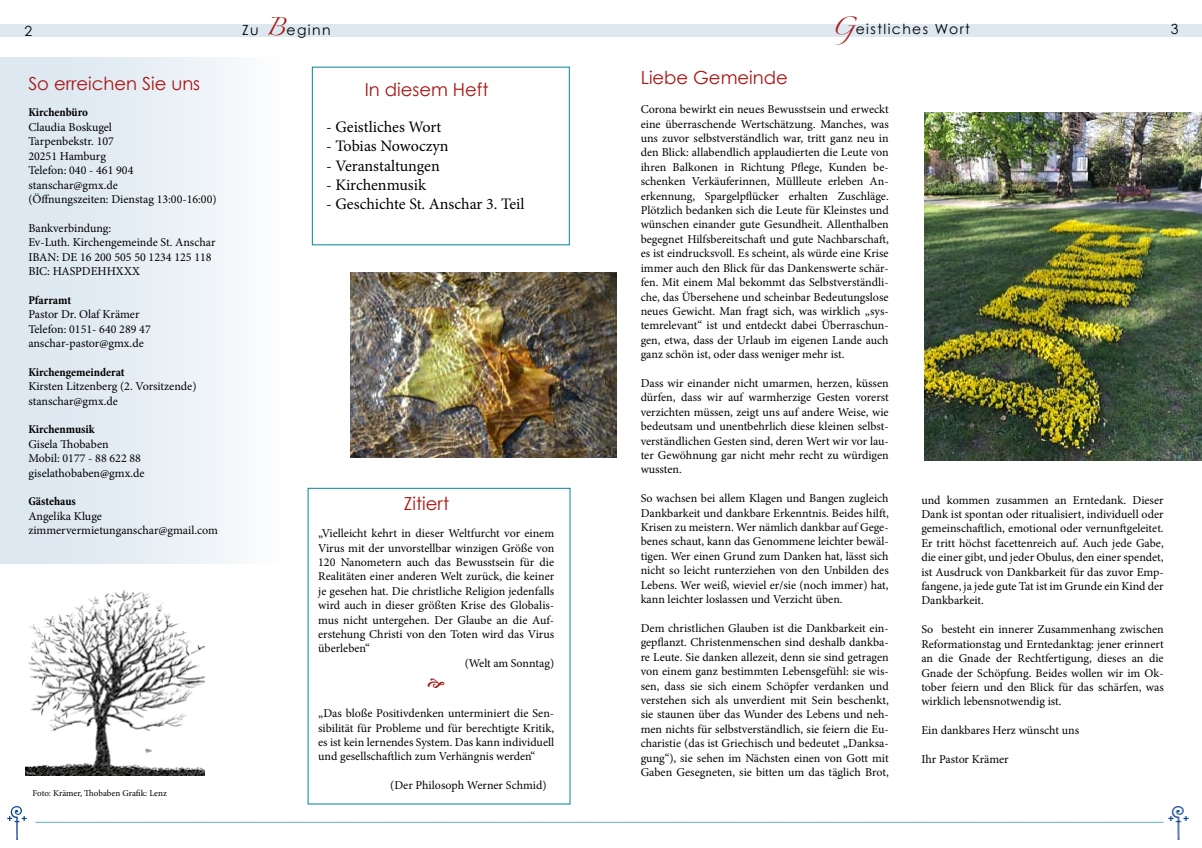
<style>
.page{position:relative;width:1202px;height:848px;background:#fff}
.page>*{position:absolute;margin:0;border:0;box-sizing:border-box;transform-origin:0 0}
.t1{font:18px "Century Gothic";color:#a81512}
.t2{font:16px "Minion Pro";letter-spacing:-.005em;color:#000}
.t3{font:14px "Century Gothic";letter-spacing:.1em;color:#000}
.t4{font:12px/14.4px "Minion Pro";color:#000;text-align:justify}
.t5{font:12px "Minion Pro";color:#008699}
.t6{font:700 condensed 12px "Minion Pro";letter-spacing:-.005em;color:#000}
.t7{font:9px "Minion Pro";letter-spacing:-.005em;color:#000}
.s1{font-family:"Zapfino";font-size:16px;color:#a81512}
</style>
<div class="page">
<div style="left:312px;top:67px;width:258px;height:178px;border:1px solid #008699"></div>
<div style="left:0;top:24px;width:1202px;height:12px;background:#dde8f1"></div>
<img style="left:1168px;top:806px;width:21px;height:34px">
<img style="left:7px;top:806px;width:20px;height:34px">
<div style="left:0;top:57px;width:282px;height:506px;background:linear-gradient(to right,#d8e4ef,#f9fbfc)"></div>
<img style="left:26px;top:590px;width:178px;height:185px">
<img style="left:350px;top:272px;width:267px;height:185px">
<img style="left:924px;top:112px;width:278px;height:349px">
<p class="t3" style="left:24px;top:22px;width:9px">2</p>
<p class="t3" style="left:242px;top:21px;width:90px">Zu <span class="s1">B</span>eginn</p>
<p class="t3" style="left:831px;top:21px;width:140px"><span class="s1">G</span>eistliches Wort</p>
<p class="t3" style="left:1171px;top:21px;width:9px">3</p>
<h1 class="t1" style="left:28px;top:73px;width:173px">So erreichen Sie uns</h1>
<p class="t6" style="left:28px;top:104px;width:61px">Kirchenbüro</p>
<p class="t4" style="left:28px;top:120px;width:190px;text-align:left">Claudia Boskugel<br>Tarpenbekstr. 107<br>20251 Hamburg<br>Telefon: 040 - 461 904 stanschar@gmx.de<br>(Öffnungszeiten: Dienstag 13:00-16:00)</p>
<p class="t4" style="left:28px;top:221px;width:189px;text-align:left">Bankverbindung:<br>Ev-Luth. Kirchengemeinde St. Anschar<br>IBAN: DE 16 200 505 50 1234 125 118<br>BIC: HASPDEHHXXX</p>
<p class="t6" style="left:28px;top:292px;width:44px">Pfarramt</p>
<p class="t4" style="left:28px;top:307px;width:124px;text-align:left">Pastor Dr. Olaf Krämer<br>Telefon: 0151- 640 289 47 anschar-pastor@gmx.de</p>
<p class="t6" style="left:28px;top:364px;width:98px">Kirchengemeinderat</p>
<p class="t4" style="left:28px;top:379px;width:170px">Kirsten Litzenberg (2. Vorsitzende) stanschar@gmx.de</p>
<p class="t6" style="left:28px;top:421px;width:68px">Kirchenmusik</p>
<p class="t4" style="left:28px;top:437px;width:118px;text-align:left">Gisela Thobaben<br>Mobil: 0177 - 88 622 88 giselathobaben@gmx.de</p>
<p class="t6" style="left:28px;top:493px;width:49px">Gästehaus</p>
<p class="t4" style="left:28px;top:509px;width:191px">Angelika Kluge zimmervermietunganschar@gmail.com</p>
<h1 class="t1" style="left:641px;top:67px;width:149px">Liebe Gemeinde</h1>
<p class="t4" style="left:641px;top:102px;width:250px">Corona bewirkt ein neues Bewusstsein und erweckt eine überraschende Wertschätzung. Manches, was uns zuvor selbstverständlich war, tritt ganz neu in den Blick: allabendlich applaudierten die Leute von ihren Balkonen in Richtung Pflege, Kunden be&shy;schenken Verkäuferinnen, Müllleute erleben An&shy;erkennung, Spargelpflücker erhalten Zuschläge.<br>Plötzlich bedanken sich die Leute für Kleinstes und wünschen einander gute Gesundheit. Allenthalben begegnet Hilfsbereitschaft und gute Nachbarschaft, es ist eindrucksvoll. Es scheint, als würde eine Krise immer auch den Blick für das Dankenswerte schär&shy;fen. Mit einem Mal bekommt das Selbstverständli&shy;che, das Übersehene und scheinbar Bedeutungslose neues Gewicht. Man fragt sich, was wirklich „sys&shy;temrelevant“ ist und entdeckt dabei Überraschun&shy;gen, etwa, dass der Urlaub im eigenen Lande auch ganz schön ist, oder dass weniger mehr ist.</p>
<p class="t4" style="left:641px;top:376px;width:250px">Dass wir einander nicht umarmen, herzen, küssen dürfen, dass wir auf warmherzige Gesten vorerst verzichten müssen, zeigt uns auf andere Weise, wie bedeutsam und unentbehrlich diese kleinen selbst&shy;verständlichen Gesten sind, deren Wert wir vor lau&shy;ter Gewöhnung gar nicht mehr recht zu würdigen wussten.</p>
<p class="t4" style="left:641px;top:491px;width:250px">So wachsen bei allem Klagen und Bangen zugleich Dankbarkeit und dankbare Erkenntnis. Beides hilft, Krisen zu meistern. Wer nämlich dankbar auf Gege&shy;benes schaut, kann das Genommene leichter bewäl&shy;tigen. Wer einen Grund zum Danken hat, lässt sich nicht so leicht runterziehen von den Unbilden des Lebens. Wer weiß, wieviel er/sie (noch immer) hat, kann leichter loslassen und Verzicht üben.</p>
<p class="t4" style="left:641px;top:621px;width:250px">Dem christlichen Glauben ist die Dankbarkeit ein&shy;gepflanzt. Christenmenschen sind deshalb dankba&shy;re Leute. Sie danken allezeit, denn sie sind getragen von einem ganz bestimmten Lebensgefühl: sie wis&shy;sen, dass sie sich einem Schöpfer verdanken und verstehen sich als unverdient mit Sein beschenkt, sie staunen über das Wunder des Lebens und neh&shy;men nichts für selbstverständlich, sie feiern die Eu&shy;charistie (das ist Griechisch und bedeutet „Danksa&shy;gung“), sie sehen im Nächsten einen von Gott mit Gaben Gesegneten, sie bitten um das täglich Brot,</p>
<h1 class="t1" style="left:365px;top:78px;width:125px">In diesem Heft</h1>
<h2 class="t2" style="left:326px;top:116px;width:117px">- Geistliches Wort</h2>
<h2 class="t2" style="left:326px;top:135px;width:124px">- Tobias Nowoczyn</h2>
<h2 class="t2" style="left:326px;top:155px;width:115px">- Veranstaltungen</h2>
<h2 class="t2" style="left:326px;top:174px;width:102px">- Kirchenmusik</h2>
<h2 class="t2" style="left:326px;top:193px;width:200px">- Geschichte St. Anschar 3. Teil</h2>
<p class="t4" style="left:921px;top:492px;width:244px">und kommen zusammen an Erntedank. Dieser Dank ist spontan oder ritualisiert, individuell oder gemeinschaftlich, emotional oder vernunftgeleitet.<br>Er tritt höchst facettenreich auf. Auch jede Gabe, die einer gibt, und jeder Obulus, den einer spendet, ist Ausdruck von Dankbarkeit für das zuvor Emp&shy;fangene, ja jede gute Tat ist im Grunde ein Kind der Dankbarkeit.</p>
<p class="t4" style="left:921px;top:622px;width:244px">So besteht ein innerer Zusammenhang zwischen Reformationstag und Erntedanktag: jener erinnert an die Gnade der Rechtfertigung, dieses an die Gnade der Schöpfung. Beides wollen wir im Ok&shy;tober feiern und den Blick für das schärfen, was wirklich lebensnotwendig ist.</p>
<p class="t4" style="left:921px;top:723px;width:159px">Ein dankbares Herz wünscht uns</p>
<p class="t4" style="left:921px;top:752px;width:89px">Ihr Pastor Krämer</p>
<h1 class="t1" style="left:404px;top:492px;width:47px">Zitiert</h1>
<p class="t4" style="left:318px;top:526px;width:238px">„Vielleicht kehrt in dieser Weltfurcht vor einem</p>
<p class="t4" style="left:318px;top:540px;width:237px">Virus mit der unvorstellbar winzigen Größe von</p>
<p class="t4" style="left:318px;top:555px;width:238px">120 Nanometern auch das Bewusstsein für die</p>
<p class="t4" style="left:318px;top:569px;width:237px">Realitäten einer anderen Welt zurück, die keiner</p>
<p class="t4" style="left:318px;top:583px;width:237px">je gesehen hat. Die christliche Religion jedenfalls</p>
<p class="t4" style="left:318px;top:598px;width:237px">wird auch in dieser größten Krise des Globalis-</p>
<p class="t4" style="left:318px;top:612px;width:237px">mus nicht untergehen. Der Glaube an die Auf-</p>
<p class="t4" style="left:318px;top:627px;width:237px">erstehung Christi von den Toten wird das Virus</p>
<p class="t4" style="left:318px;top:641px;width:53px">überleben“</p>
<p class="t4" style="left:465px;top:655px;width:91px">(Welt am Sonntag)</p>
<p class="t4" style="left:318px;top:706px;width:238px">„Das bloße Positivdenken unterminiert die Sen&shy;sibilität für Probleme und für berechtigte Kritik, es ist kein lernendes System. Das kann individuell und gesellschaftlich zum Verhängnis werden“</p>
<p class="t4" style="left:390px;top:778px;width:158px">(Der Philosoph Werner Schmid)</p>
<p class="t7" style="left:33px;top:787px;width:136px">Foto: Krämer, Thobaben Grafik: Lenz</p>
<p class="t5" style="left:35px;top:808px;width:1130px">____________________________________________________________________________________________________________________________________________________________________________________________</p>
</div>
